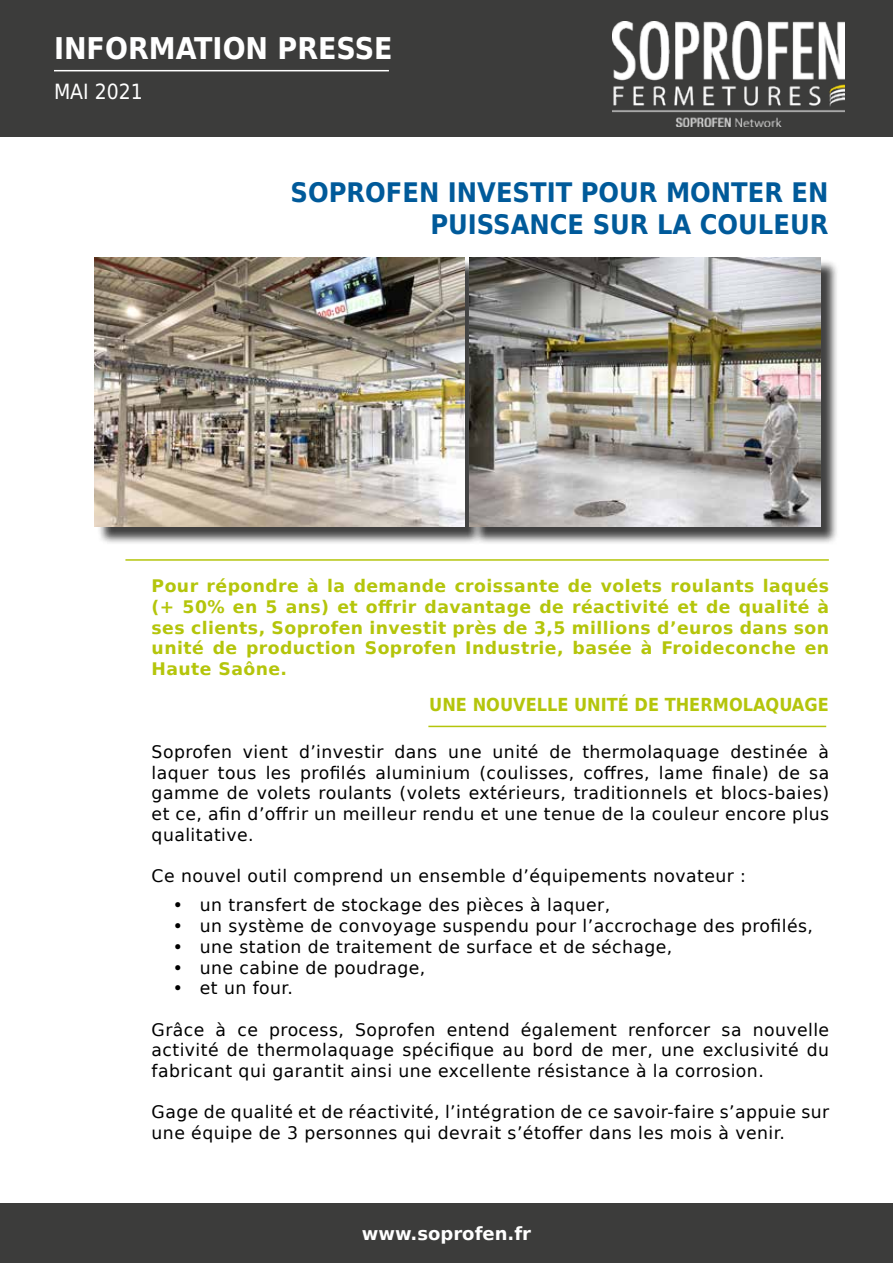
<style>
.page{position:relative;width:893px;height:1263px;background:#fff}
.page>*{position:absolute;margin:0;border:0;box-sizing:border-box;transform-origin:0 0}
.t1{font:700 30px "DejaVu Sans Condensed";color:#fff}
.t2{font:700 27px/32.4px "DejaVu Sans Condensed";color:#005a9a;text-align:right}
.t3{font:21px "DejaVu Sans Condensed";color:#fff}
.t4{font:700 18px "DejaVu Sans Condensed";color:#b4c50b}
.t5{font:700 18px "DejaVu Sans";color:#fff}
.t6{font:17.25px/20.7px "DejaVu Sans";letter-spacing:.025em;color:#000;text-align:justify}
.t7{font:700 17.25px/20.7px "DejaVu Sans";letter-spacing:.025em;color:#b4c50b;text-align:justify}
</style>
<div class="page">
<div style="left:0;top:1203px;width:893px;height:60px;background:#3c3c3b"></div>
<div style="left:0;top:0;width:893px;height:136px;background:#3c3c3b"></div>
<img style="left:612px;top:22px;width:232px;height:104px">
<hr style="left:125px;top:559px;width:704px;height:2px;background:#b4c50b">
<hr style="left:54px;top:70px;width:335px;height:1px;background:#fff">
<hr style="left:428px;top:726px;width:398px;height:1px;background:#b4c50b">
<div style="left:97px;top:259px;width:743px;height:286px;background:#000;opacity:.75"></div>
<img style="left:95px;top:257px;width:369px;height:269px">
<img style="left:469px;top:257px;width:352px;height:269px">
<h1 class="t1" style="left:54px;top:24px;width:340px">INFORMATION PRESSE</h1>
<p class="t3" style="left:54px;top:74px;width:90px">MAI 2021</p>
<h2 class="t2" style="left:291px;top:175px;width:539px">SOPROFEN INVESTIT POUR MONTER EN<br>PUISSANCE SUR LA COULEUR</h2>
<p class="t7" style="left:152px;top:575px;width:679px">Pour répondre à la demande croissante de volets roulants laqués (+ 50% en 5 ans) et offrir davantage de réactivité et de qualité à ses clients, Soprofen investit près de 3,5 millions d’euros dans son unité de production Soprofen Industrie, basée à Froideconche en Haute Saône.</p>
<p class="t4" style="left:429px;top:690px;width:401px">UNE NOUVELLE UNITÉ DE THERMOLAQUAGE</p>
<p class="t6" style="left:152px;top:741px;width:679px">Soprofen vient d’investir dans une unité de thermolaquage destinée à laquer tous les profilés aluminium (coulisses, coffres, lame finale) de sa gamme de volets roulants (volets extérieurs, traditionnels et blocs-baies) et ce, afin d’offrir un meilleur rendu et une tenue de la couleur encore plus qualitative.</p>
<p class="t6" style="left:152px;top:865px;width:596px">Ce nouvel outil comprend un ensemble d’équipements novateur :</p>
<p class="t6" style="left:173px;top:894px;width:439px">• un transfert de stockage des pièces à laquer,</p>
<p class="t6" style="left:173px;top:915px;width:642px">• un système de convoyage suspendu pour l’accrochage des profilés,</p>
<p class="t6" style="left:173px;top:936px;width:501px">• une station de traitement de surface et de séchage,</p>
<p class="t6" style="left:173px;top:957px;width:254px">• une cabine de poudrage,</p>
<p class="t6" style="left:173px;top:977px;width:122px">• et un four.</p>
<p class="t6" style="left:152px;top:1019px;width:679px">Grâce à ce process, Soprofen entend également renforcer sa nouvelle activité de thermolaquage spécifique au bord de mer, une exclusivité du fabricant qui garantit ainsi une excellente résistance à la corrosion.</p>
<p class="t6" style="left:152px;top:1101px;width:679px">Gage de qualité et de réactivité, l’intégration de ce savoir-faire s’appuie sur une équipe de 3 personnes qui devrait s’étoffer dans les mois à venir.</p>
<p class="t5" style="left:362px;top:1219px;width:171px">www.soprofen.fr</p>
</div>
